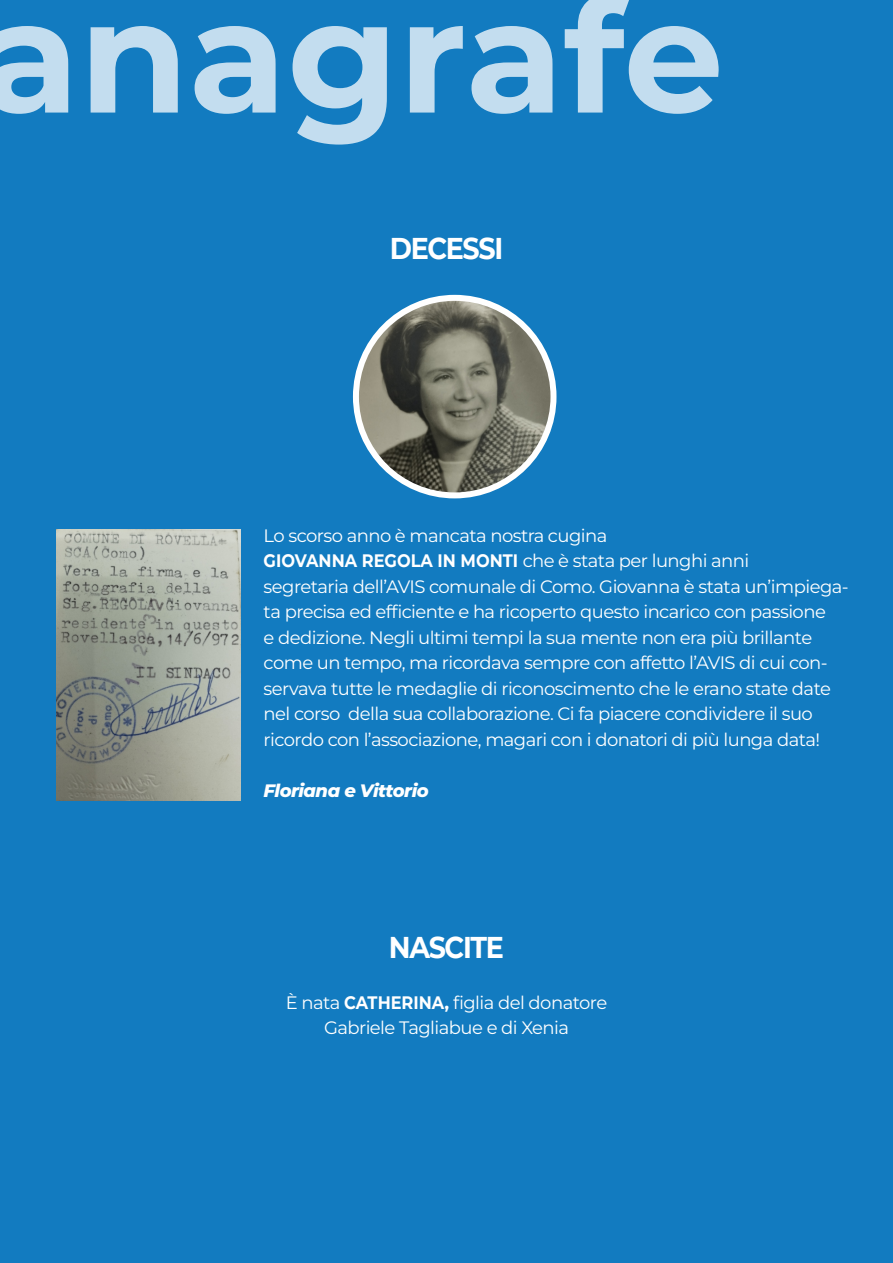
<style>
.page{position:relative;width:893px;height:1263px;background:#127bc0}
.page>*{position:absolute;margin:0;border:0;box-sizing:border-box;transform-origin:0 0}
.TESTO_ARTICOLI_AVIS{font:700 30px "Montserrat";letter-spacing:-.05em;color:#fff;scale:.9 1}
.TESTO_ARTICOLI_AVIS-2{font:100 18px/25.5px "Montserrat";letter-spacing:-.03em;color:#fff}
.TESTO_ARTICOLI_AVIS-3{font:italic 100 18px "Montserrat";letter-spacing:-.03em;color:#fff}
.s1{font-weight:700}
</style>
<div class="page">
<svg style="left:0;top:0;width:719px;height:145px"></svg>
<img style="left:356px;top:298px;width:197px;height:197px;border-radius:99px">
<div style="left:353px;top:295px;width:203px;height:203px;border:6px solid #fff;border-radius:50%"></div>
<img style="left:56px;top:529px;width:184px;height:271px">
<p class="TESTO_ARTICOLI_AVIS" style="left:390px;top:227px;width:128px">DECESSI</p>
<p class="TESTO_ARTICOLI_AVIS-2" style="left:264px;top:522px;width:345px">Lo scorso anno è mancata nostra cugina</p>
<p class="TESTO_ARTICOLI_AVIS-2" style="left:264px;top:547px;width:487px"><span class="s1">GIOVANNA REGOLA IN MONTI</span> che è stata per lunghi anni</p>
<p class="TESTO_ARTICOLI_AVIS-2" style="left:264px;top:573px;width:587px">segretaria dell’AVIS comunale di Como. Giovanna è stata un’impiega&shy;ta precisa ed efficiente e ha ricoperto questo incarico con passione<br>e dedizione. Negli ultimi tempi la sua mente non era più brillante come un tempo, ma ricordava sempre con affetto l’AVIS di cui con&shy;servava tutte le medaglie di riconoscimento che le erano state date nel corso della sua collaborazione. Ci fa piacere condividere il suo ricordo con l’associazione, magari con i donatori di più lunga data!</p>
<p class="TESTO_ARTICOLI_AVIS-3" style="left:264px;top:778px;width:167px">Floriana e Vittorio</p>
<p class="TESTO_ARTICOLI_AVIS" style="left:389px;top:925px;width:129px">NASCITE</p>
<p class="TESTO_ARTICOLI_AVIS-2" style="left:286px;top:989px;width:323px">È nata <span class="s1">CATHERINA</span>, figlia del donatore</p>
<p class="TESTO_ARTICOLI_AVIS-2" style="left:324px;top:1014px;width:246px">Gabriele Tagliabue e di Xenia</p>
</div>
